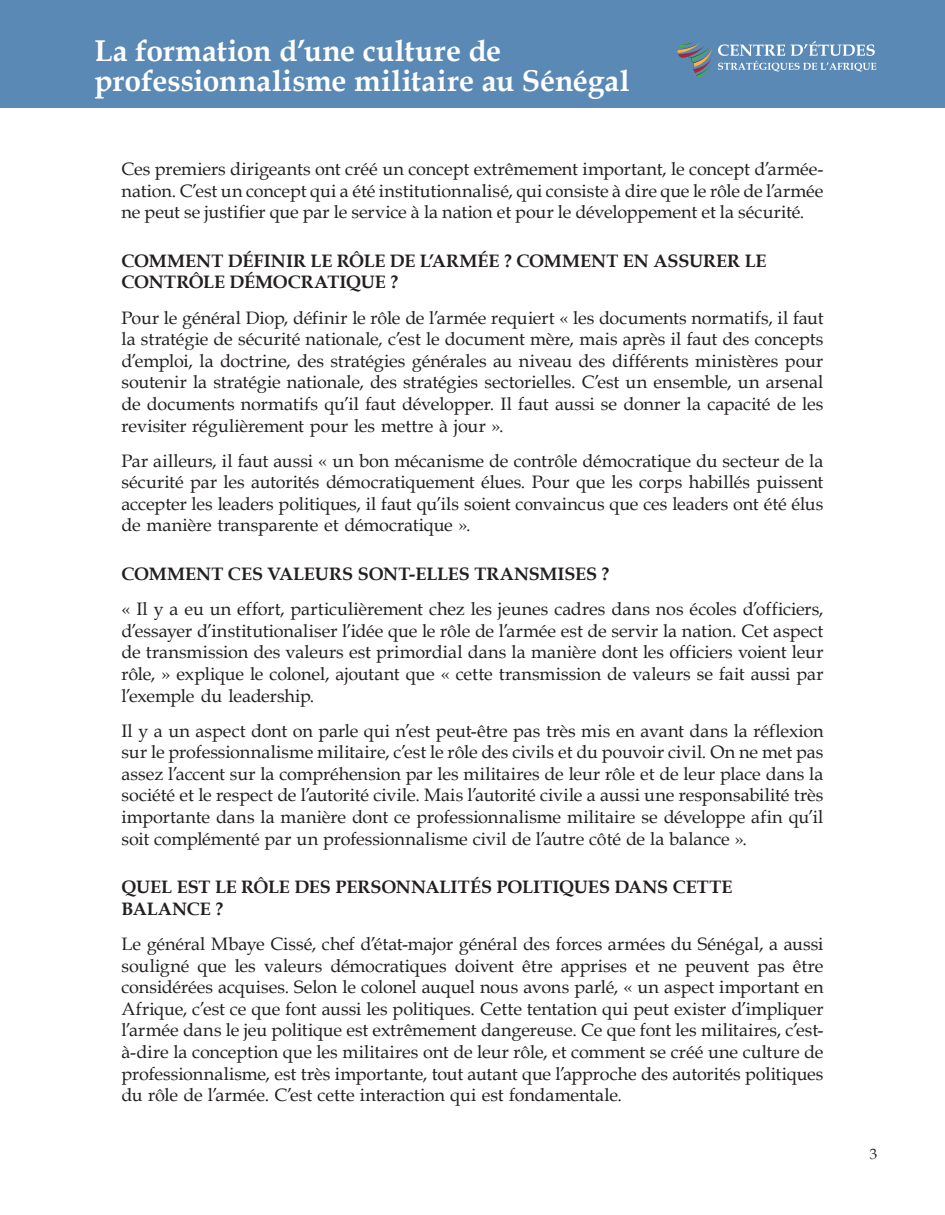
<style>
.page{position:relative;width:945px;height:1215px;background:#fff}
.page>*{position:absolute;margin:0;border:0;box-sizing:border-box;transform-origin:0 0}
.t1{font:700 30px/30px "Book Antiqua";letter-spacing:.005em;color:#fff}
.t2{font:18px/21.6px "Book Antiqua";letter-spacing:-.005em;color:#231f20;text-align:justify}
.t3{font:700 18px/21.6px "Book Antiqua";color:#231f20}
.t4{font:15px "Book Antiqua";color:#231f20}
</style>
<div class="page">
<div style="left:0;top:0;width:945px;height:108px;background:#5989b4"></div>
<svg style="left:677px;top:41px;width:199px;height:37px"></svg>
<h1 class="t1" style="left:94px;top:36px;width:537px">La formation d’une culture de professionnalisme militaire au Sénégal</h1>
<p class="t2" style="left:122px;top:158px;width:704px">Ces premiers dirigeants ont créé un concept extrêmement important, le concept d’armée&shy;nation. C’est un concept qui a été institutionnalisé, qui consiste à dire que le rôle de l’armée ne peut se justifier que par le service à la nation et pour le développement et la sécurité.</p>
<p class="t3" style="left:122px;top:250px;width:646px">COMMENT DÉFINIR LE RÔLE DE L’ARMÉE ? COMMENT EN ASSURER LE<br>CONTRÔLE DÉMOCRATIQUE ?</p>
<p class="t2" style="left:122px;top:306px;width:704px">Pour le général Diop, définir le rôle de l’armée requiert « les documents normatifs, il faut la stratégie de sécurité nationale, c’est le document mère, mais après il faut des concepts d’emploi, la doctrine, des stratégies générales au niveau des différents ministères pour soutenir la stratégie nationale, des stratégies sectorielles. C’est un ensemble, un arsenal de documents normatifs qu’il faut développer. Il faut aussi se donner la capacité de les revisiter régulièrement pour les mettre à jour ».</p>
<p class="t2" style="left:122px;top:449px;width:703px">Par ailleurs, il faut aussi « un bon mécanisme de contrôle démocratique du secteur de la sécurité par les autorités démocratiquement élues. Pour que les corps habillés puissent accepter les leaders politiques, il faut qu’ils soient convaincus que ces leaders ont été élus de manière transparente et démocratique ».</p>
<p class="t3" style="left:122px;top:563px;width:490px">COMMENT CES VALEURS SONT-ELLES TRANSMISES ?</p>
<p class="t2" style="left:122px;top:598px;width:704px">« Il y a eu un effort, particulièrement chez les jeunes cadres dans nos écoles d’officiers, d’essayer d’institutionaliser l’idée que le rôle de l’armée est de servir la nation. Cet aspect de transmission des valeurs est primordial dans la manière dont les officiers voient leur rôle, » explique le colonel, ajoutant que « cette transmission de valeurs se fait aussi par l’exemple du leadership.</p>
<p class="t2" style="left:122px;top:719px;width:704px">Il y a un aspect dont on parle qui n’est peut-être pas très mis en avant dans la réflexion sur le professionnalisme militaire, c’est le rôle des civils et du pouvoir civil. On ne met pas assez l’accent sur la compréhension par les militaires de leur rôle et de leur place dans la société et le respect de l’autorité civile. Mais l’autorité civile a aussi une responsabilité très importante dans la manière dont ce professionnalisme militaire se développe afin qu’il soit complémenté par un professionnalisme civil de l’autre côté de la balance ».</p>
<p class="t3" style="left:122px;top:876px;width:613px">QUEL EST LE RÔLE DES PERSONNALITÉS POLITIQUES DANS CETTE<br>BALANCE ?</p>
<p class="t2" style="left:122px;top:933px;width:704px">Le général Mbaye Cissé, chef d’état-major général des forces armées du Sénégal, a aussi souligné que les valeurs démocratiques doivent être apprises et ne peuvent pas être considérées acquises. Selon le colonel auquel nous avons parlé, « un aspect important en Afrique, c’est ce que font aussi les politiques. Cette tentation qui peut exister d’impliquer l’armée dans le jeu politique est extrêmement dangereuse. Ce que font les militaires, c’est&shy;à-dire la conception que les militaires ont de leur rôle, et comment se créé une culture de professionnalisme, est très importante, tout autant que l’approche des autorités politiques du rôle de l’armée. C’est cette interaction qui est fondamentale.</p>
<p class="t4" style="left:870px;top:1144px;width:9px">3</p>
</div>
